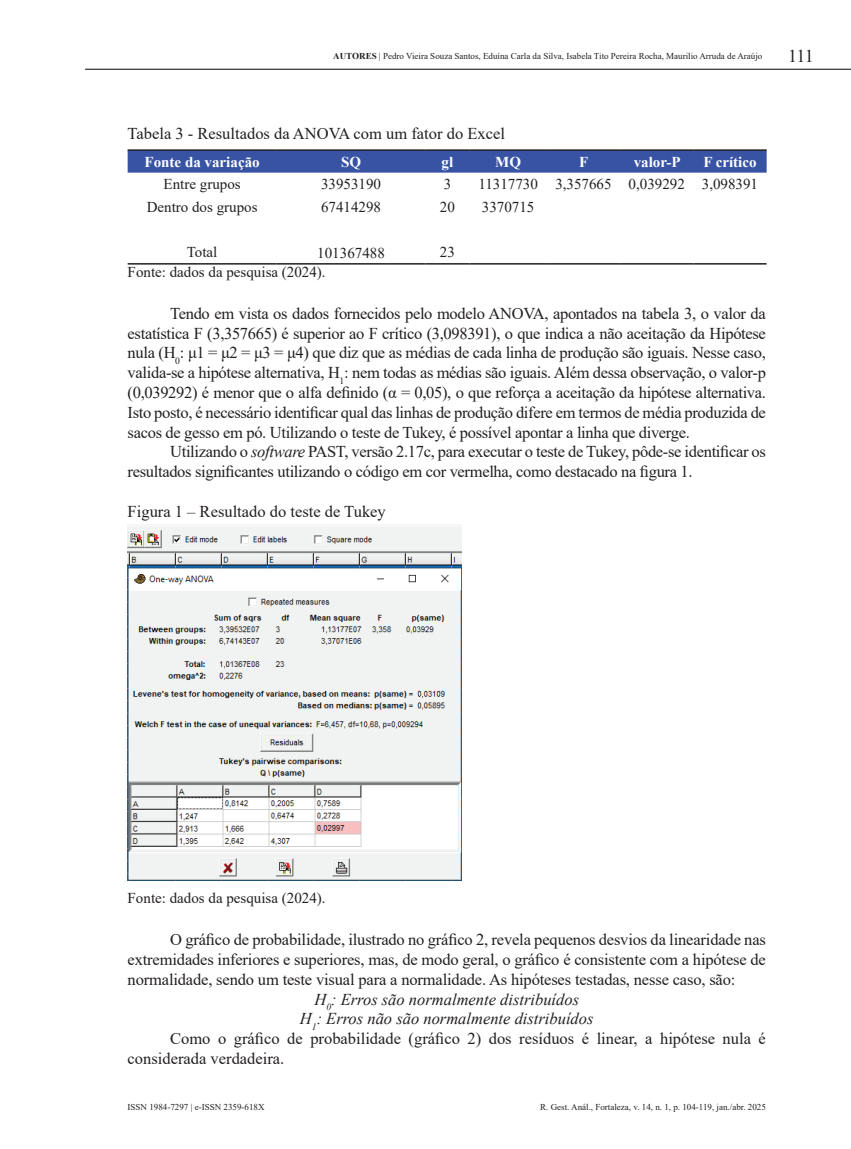
<style>
.page{position:relative;width:851px;height:1149px;background:#fff}
.page>*{position:absolute;margin:0;border:0;box-sizing:border-box;transform-origin:0 0}
.t1{font:18px "Times New Roman";color:#231f20}
.t2{font:16.5px/19.8px "Times New Roman";letter-spacing:-.01em;color:#231f20;text-align:justify}
.t3{font:italic 16.5px "Times New Roman";color:#231f20}
.t4{font:15px "Times New Roman";color:#231f20}
.t5{font:700 15px "Times New Roman";color:#fff}
.t6{font:9px "Times New Roman";color:#231f20}
.s1{font-weight:700}
.s2{font-style:italic}
</style>
<div class="page">
<hr style="left:85px;top:69px;width:765px;height:1px;background:#231f20">
<div style="left:128px;top:151px;width:638px;height:22px;background:#3853a3"></div>
<hr style="left:128px;top:149px;width:148px;height:2px;background:#231f20">
<hr style="left:276px;top:149px;width:149px;height:2px;background:#231f20">
<hr style="left:425px;top:149px;width:44px;height:2px;background:#231f20">
<hr style="left:469px;top:149px;width:78px;height:2px;background:#231f20">
<hr style="left:547px;top:149px;width:73px;height:2px;background:#231f20">
<hr style="left:620px;top:149px;width:73px;height:2px;background:#231f20">
<hr style="left:693px;top:149px;width:73px;height:2px;background:#231f20">
<hr style="left:128px;top:263px;width:148px;height:1px;background:#231f20">
<hr style="left:276px;top:263px;width:149px;height:1px;background:#231f20">
<hr style="left:425px;top:263px;width:44px;height:1px;background:#231f20">
<hr style="left:469px;top:263px;width:78px;height:1px;background:#231f20">
<hr style="left:547px;top:263px;width:73px;height:1px;background:#231f20">
<hr style="left:620px;top:263px;width:73px;height:1px;background:#231f20">
<hr style="left:693px;top:263px;width:73px;height:1px;background:#231f20">
<img style="left:128px;top:527px;width:333px;height:353px">
<p class="t6" style="left:333px;top:50px;width:430px"><span class="s1">AUTORES</span> | Pedro Vieira Souza Santos, Eduína Carla da Silva, Isabela Tito Pereira Rocha, Maurilio Arruda de Araújo</p>
<p class="t1" style="left:788px;top:44px;width:27px">111</p>
<p class="t2" style="left:128px;top:123px;width:379px">Tabela 3 - Resultados da ANOVA com um fator do Excel</p>
<p class="t5" style="left:145px;top:151px;width:116px">Fonte da variação</p>
<p class="t5" style="left:341px;top:151px;width:22px">SQ</p>
<p class="t5" style="left:441px;top:151px;width:13px">gl</p>
<p class="t5" style="left:495px;top:151px;width:27px">MQ</p>
<p class="t5" style="left:579px;top:151px;width:11px">F</p>
<p class="t5" style="left:633px;top:151px;width:48px">valor-P</p>
<p class="t5" style="left:703px;top:151px;width:55px">F crítico</p>
<p class="t4" style="left:163px;top:173px;width:79px">Entre grupos</p>
<p class="t4" style="left:321px;top:173px;width:61px">33953190</p>
<p class="t4" style="left:443px;top:173px;width:9px">3</p>
<p class="t4" style="left:478px;top:173px;width:281px">11317730 3,357665 0,039292 3,098391</p>
<p class="t4" style="left:147px;top:196px;width:112px">Dentro dos grupos</p>
<p class="t4" style="left:321px;top:196px;width:61px">67414298</p>
<p class="t4" style="left:440px;top:196px;width:16px">20</p>
<p class="t4" style="left:482px;top:196px;width:54px">3370715</p>
<p class="t4" style="left:187px;top:241px;width:32px">Total</p>
<p class="t4" style="left:317px;top:242px;width:69px">101367488</p>
<p class="t4" style="left:440px;top:241px;width:16px">23</p>
<p class="t4" style="left:128px;top:261px;width:199px">Fonte: dados da pesquisa (2024).</p>
<p class="t2" style="left:128px;top:302px;width:639px;text-indent:43px">Tendo em vista os dados fornecidos pelo modelo ANOVA, apontados na tabela 3, o valor da estatística F (3,357665) é superior ao F crítico (3,098391), o que indica a não aceitação da Hipótese nula (H<sub>0</sub>: μ1 = μ2 = μ3 = μ4) que diz que as médias de cada linha de produção são iguais. Nesse caso, valida-se a hipótese alternativa, H<sub>1</sub>: nem todas as médias são iguais. Além dessa observação, o valor-p (0,039292) é menor que o alfa definido (α = 0,05), o que reforça a aceitação da hipótese alternativa.<br>Isto posto, é necessário identificar qual das linhas de produção difere em termos de média produzida de sacos de gesso em pó. Utilizando o teste de Tukey, é possível apontar a linha que diverge.</p>
<p class="t2" style="left:128px;top:441px;width:639px;text-indent:43px">Utilizando o <span class="s2">software</span> PAST, versão 2.17c, para executar o teste de Tukey, pôde-se identificar os resultados significantes utilizando o código em cor vermelha, como destacado na figura 1.</p>
<p class="t2" style="left:128px;top:500px;width:260px">Figura 1 – Resultado do teste de Tukey</p>
<p class="t4" style="left:128px;top:887px;width:199px">Fonte: dados da pesquisa (2024).</p>
<p class="t2" style="left:170px;top:928px;width:597px">O gráfico de probabilidade, ilustrado no gráfico 2, revela pequenos desvios da linearidade nas</p>
<p class="t2" style="left:128px;top:948px;width:639px">extremidades inferiores e superiores, mas, de modo geral, o gráfico é consistente com a hipótese de</p>
<p class="t2" style="left:128px;top:968px;width:609px">normalidade, sendo um teste visual para a normalidade. As hipóteses testadas, nesse caso, são:</p>
<p class="t3" style="left:314px;top:987px;width:266px">H<sub>0</sub>: Erros são normalmente distribuídos</p>
<p class="t3" style="left:300px;top:1007px;width:295px">H<sub>1</sub>: Erros não são normalmente distribuídos</p>
<p class="t2" style="left:170px;top:1027px;width:597px">Como o gráfico de probabilidade (gráfico 2) dos resíduos é linear, a hipótese nula é</p>
<p class="t2" style="left:128px;top:1047px;width:158px">considerada verdadeira.</p>
<p class="t6" style="left:128px;top:1099px;width:138px">ISSN 1984-7297 | e-ISSN 2359-618X</p>
<p class="t6" style="left:540px;top:1099px;width:227px">R. Gest. Anál., Fortaleza, v. 14, n. 1, p. 104-119, jan./abr. 2025</p>
</div>
